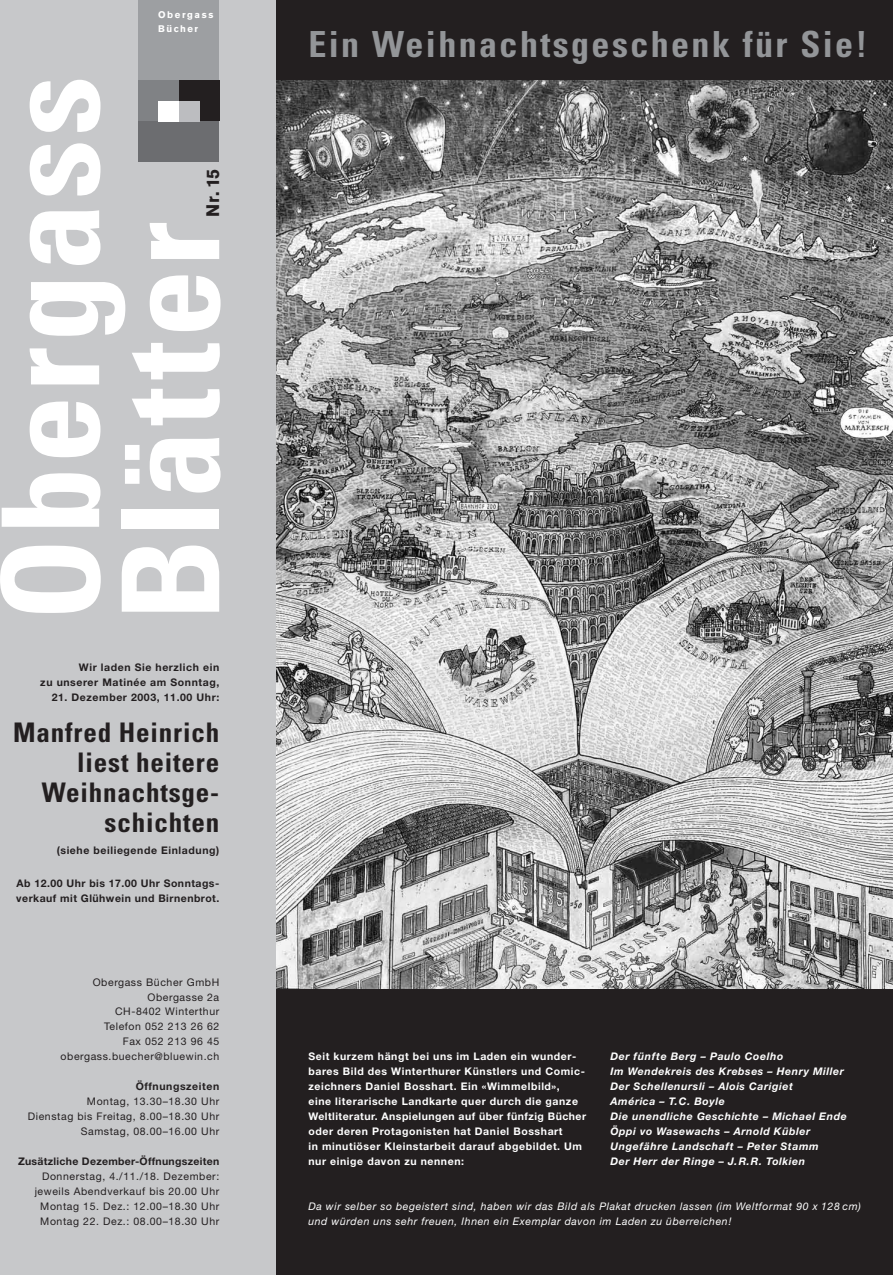
<style>
.page{position:relative;width:893px;height:1275px;background:#fff}
.page>*{position:absolute;margin:0;border:0;box-sizing:border-box;transform-origin:0 0}
.t1{font:700 condensed 135px/120px "Univers";letter-spacing:.025em;color:#fff}
.t2{font:700 condensed 36px "Univers";letter-spacing:.065em;color:#939598}
.t3{font:700 condensed 27px/30px "Univers";letter-spacing:.03em;color:#231f20;text-align:right}
.t4{font:700 18px "Akzidenz Grotesk BE";color:#231f20}
.t5{font:700 10.5px/15px "Helvetica Neue";letter-spacing:.055em;color:#fff}
.t6{font:10.5px/15px "Helvetica Neue";letter-spacing:.055em;color:#231f20;text-align:right}
.t7{font:italic 700 10.5px/15px "Helvetica Neue";letter-spacing:.055em;color:#fff}
.t8{font:700 10.5px/15px "Helvetica Neue";letter-spacing:.055em;color:#231f20;text-align:right}
.t9{font:italic 10.5px/15px "Helvetica Neue";letter-spacing:.055em;color:#fff}
.t10{font:700 10.5px "Helvetica Neue";letter-spacing:.03em;color:#231f20}
.t11{font:700 9.6px/13.8px "Akzidenz Grotesk BE";letter-spacing:.17em;color:#fff}
</style>
<div class="page">
<div style="left:0;top:0;width:276px;height:1275px;background:#c7c8ca"></div>
<div style="left:138px;top:0;width:81px;height:81px;background:#9d9fa2"></div>
<div style="left:179px;top:81px;width:40px;height:40px;background:#231f20"></div>
<div style="left:138px;top:121px;width:81px;height:41px;background:#6c6d70"></div>
<div style="left:138px;top:81px;width:41px;height:40px;background:#808285"></div>
<div style="left:179px;top:101px;width:20px;height:20px;background:#bcbdc0"></div>
<div style="left:159px;top:101px;width:20px;height:20px;background:#fff"></div>
<div style="left:276px;top:0;width:616px;height:1275px;background:#231f20"></div>
<img style="left:276px;top:80px;width:616px;height:909px">
<p class="t11" style="left:158px;top:8px;width:57px">Obergass<br>Bücher</p>
<h1 class="t1" style="left:5px;top:620px;width:546px;rotate:-90deg">Obergass<br>Blätter</h1>
<h3 class="t4" style="left:206px;top:217px;width:49px;rotate:-90deg">Nr. 15</h3>
<p class="t8" style="left:40px;top:661px;width:180px">Wir laden Sie herzlich ein<br>zu unserer Matinée am Sonntag,</p>
<p class="t8" style="left:52px;top:691px;width:169px">21. Dezember 2003, 11.00 Uhr:</p>
<h3 class="t3" style="left:13px;top:720px;width:208px">Manfred Heinrich liest heitere<br>Weihnachtsge&shy;schichten</h3>
<p class="t8" style="left:57px;top:844px;width:164px">(siehe beiliegende Einladung)</p>
<p class="t8" style="left:16px;top:877px;width:204px;text-align:left">Ab 12.00 Uhr bis 17.00 Uhr Sonntags&shy;verkauf mit Glühwein und Birnenbrot.</p>
<p class="t6" style="left:61px;top:975px;width:160px">Obergass Bücher GmbH<br>Obergasse 2a<br>CH-8402 Winterthur<br>Telefon 052 213 26 62<br>Fax 052 213 96 45 obergass.buecher@bluewin.ch</p>
<p class="t8" style="left:136px;top:1080px;width:85px">Öffnungszeiten</p>
<p class="t6" style="left:28px;top:1095px;width:193px">Montag, 13.30–18.30 Uhr<br>Dienstag bis Freitag, 8.00–18.30 Uhr<br>Samstag, 08.00–16.00 Uhr</p>
<p class="t10" style="left:18px;top:1158px;width:203px">Zusätzliche Dezember-Öffnungszeiten</p>
<p class="t6" style="left:35px;top:1170px;width:186px">Donnerstag, 4./11./18. Dezember: jeweils Abendverkauf bis 20.00 Uhr Montag 15. Dez.: 12.00–18.30 Uhr Montag 22. Dez.: 08.00–18.30 Uhr</p>
<h2 class="t2" style="left:308px;top:31px;width:560px">Ein Weihnachtsgeschenk für Sie!</h2>
<p class="t5" style="left:308px;top:1050px;width:279px">Seit kurzem hängt bei uns im Laden ein wunder&shy;bares Bild des Winterthurer Künstlers und Comic&shy;zeichners Daniel Bosshart. Ein «Wimmelbild»,<br>eine literarische Landkarte quer durch die ganze Weltliteratur. Anspielungen auf über fünfzig Bücher oder deren Protagonisten hat Daniel Bosshart<br>in minutiöser Kleinstarbeit darauf abgebildet. Um nur einige davon zu nennen:</p>
<p class="t7" style="left:610px;top:1050px;width:238px">Der fünfte Berg – Paulo Coelho<br>Im Wendekreis des Krebses – Henry Miller Der Schellenursli – Alois Carigiet<br>América – T.C. Boyle<br>Die unendliche Geschichte – Michael Ende Öppi vo Wasewachs – Arnold Kübler Ungefähre Landschaft – Peter Stamm<br>Der Herr der Ringe – J.R.R. Tolkien</p>
<p class="t9" style="left:308px;top:1200px;width:554px">Da wir selber so begeistert sind, haben wir das Bild als Plakat drucken lassen (im Weltformat 90 x 128 cm) und würden uns sehr freuen, Ihnen ein Exemplar davon im Laden zu überreichen!</p>
</div>
